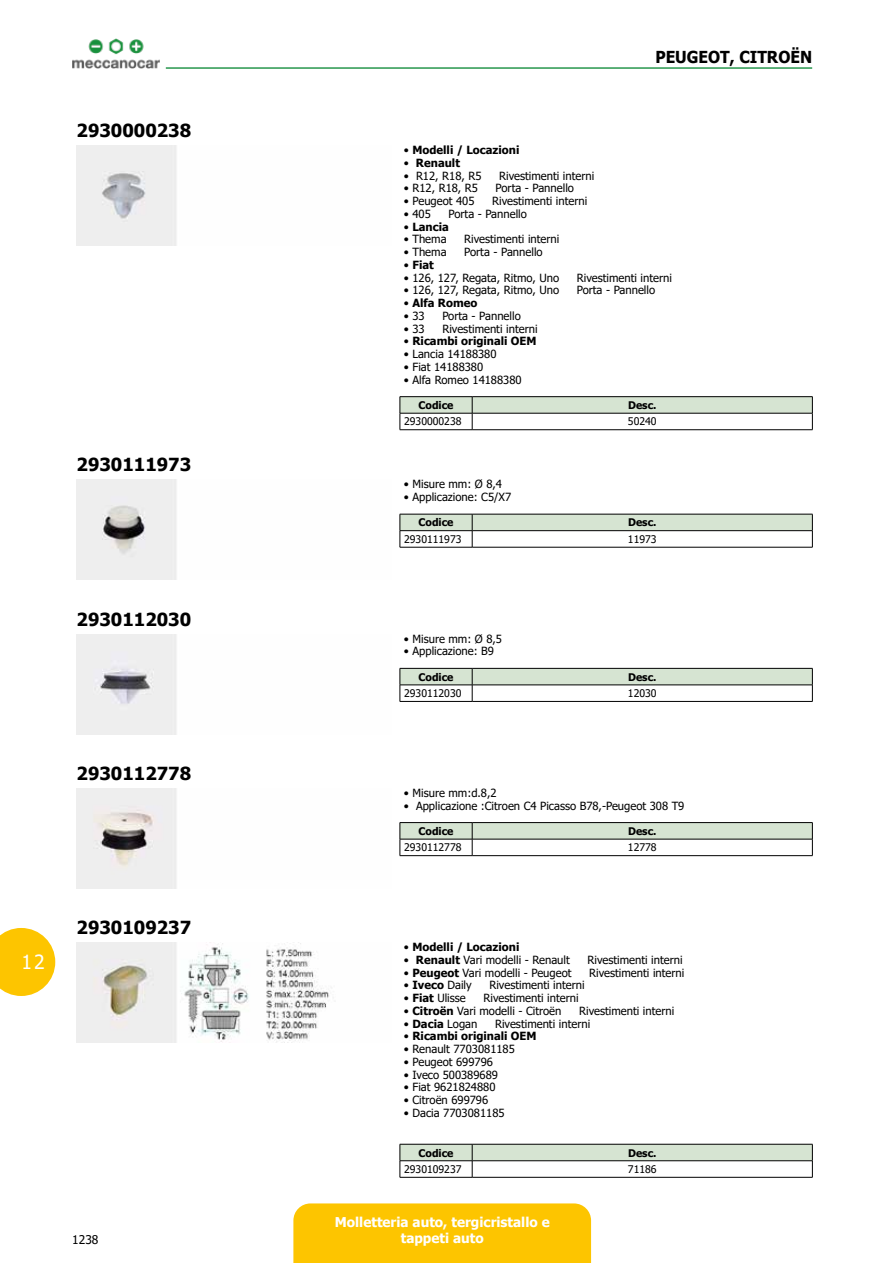
<style>
.page{position:relative;width:893px;height:1263px;background:#fff}
.page>*{position:absolute;margin:0;border:0;box-sizing:border-box;transform-origin:0 0}
.t1{font:19.5px "Tahoma";color:#fff}
.t2{font:700 18px "Tahoma";color:#000}
.t3{font:700 16.5px "Tahoma";color:#000;scale:.95 1}
.t4{font:700 13.5px/16.2px "Tahoma";color:#fff;text-align:center}
.t5{font:12px "Tahoma";color:#000}
.t6{font:11.25px "Tahoma";color:#000}
.t7{font:700 11.25px "Tahoma";color:#000}
.t8{font:10.5px "Tahoma";color:#000}
.t9{font:700 10.5px "Tahoma";color:#000}
.s1{font-weight:400}
.s2{font-weight:700}
</style>
<div class="page">
<div style="left:293px;top:1203px;width:298px;height:60px;background:#fdc500"></div>
<svg style="left:0;top:928px;width:55px;height:68px"></svg>
<img style="left:72px;top:38px;width:87px;height:31px">
<hr style="left:166px;top:67px;width:646px;height:2px;background:#28974e">
<img style="left:77px;top:146px;width:100px;height:100px">
<hr style="left:400px;top:396px;width:72px;height:1px;background:#000">
<hr style="left:472px;top:396px;width:341px;height:1px;background:#000">
<svg style="left:400px;top:397px;width:413px;height:32px"></svg>
<hr style="left:400px;top:429px;width:72px;height:1px;background:#000">
<hr style="left:472px;top:429px;width:341px;height:1px;background:#000">
<img style="left:77px;top:480px;width:100px;height:100px">
<svg style="left:400px;top:514px;width:413px;height:33px"></svg>
<hr style="left:400px;top:547px;width:72px;height:1px;background:#000">
<hr style="left:472px;top:547px;width:341px;height:1px;background:#000">
<img style="left:77px;top:634px;width:100px;height:100px">
<svg style="left:400px;top:668px;width:413px;height:33px"></svg>
<hr style="left:400px;top:701px;width:72px;height:1px;background:#000">
<hr style="left:472px;top:701px;width:341px;height:1px;background:#000">
<img style="left:77px;top:788px;width:100px;height:100px">
<svg style="left:400px;top:822px;width:413px;height:33px"></svg>
<hr style="left:400px;top:855px;width:72px;height:1px;background:#000">
<hr style="left:472px;top:855px;width:341px;height:1px;background:#000">
<img style="left:77px;top:942px;width:255px;height:100px">
<svg style="left:400px;top:1144px;width:413px;height:33px"></svg>
<hr style="left:400px;top:1177px;width:72px;height:1px;background:#000">
<hr style="left:472px;top:1177px;width:341px;height:1px;background:#000">
<h2 class="t2" style="left:77px;top:118px;width:116px">2930000238</h2>
<h2 class="t2" style="left:77px;top:452px;width:116px">2930111973</h2>
<h2 class="t2" style="left:77px;top:606px;width:116px">2930112030</h2>
<h2 class="t2" style="left:77px;top:761px;width:116px">2930112778</h2>
<h1 class="t1" style="left:21px;top:949px;width:25px">12</h1>
<h2 class="t2" style="left:77px;top:915px;width:116px">2930109237</h2>
<p class="t5" style="left:72px;top:1231px;width:28px">1238</p>
<h3 class="t3" style="left:655px;top:45px;width:164px">Peug eot, Citroën</h3>
<p class="t7" style="left:404px;top:142px;width:117px"><span class="s1">•</span> Modelli / Locazioni</p>
<p class="t7" style="left:404px;top:155px;width:58px"><span class="s1">•</span> Renault</p>
<p class="t6" style="left:404px;top:168px;width:79px">• R12, R18, R5</p>
<p class="t6" style="left:499px;top:168px;width:97px">Rivestimenti interni</p>
<p class="t6" style="left:404px;top:181px;width:76px">• R12, R18, R5</p>
<p class="t6" style="left:496px;top:181px;width:80px">Porta - Pannello</p>
<p class="t6" style="left:404px;top:194px;width:72px">• Peugeot 405</p>
<p class="t6" style="left:492px;top:194px;width:97px">Rivestimenti interni</p>
<p class="t6" style="left:404px;top:206px;width:28px">• 405</p>
<p class="t6" style="left:448px;top:206px;width:80px">Porta - Pannello</p>
<p class="t7" style="left:404px;top:219px;width:46px"><span class="s1">•</span> Lancia</p>
<p class="t6" style="left:404px;top:232px;width:44px">• Thema</p>
<p class="t6" style="left:464px;top:232px;width:97px">Rivestimenti interni</p>
<p class="t6" style="left:404px;top:245px;width:44px">• Thema</p>
<p class="t6" style="left:464px;top:245px;width:80px">Porta - Pannello</p>
<p class="t7" style="left:404px;top:257px;width:31px"><span class="s1">•</span> Fiat</p>
<p class="t6" style="left:404px;top:270px;width:157px">• 126, 127, Regata, Ritmo, Uno</p>
<p class="t6" style="left:577px;top:270px;width:97px">Rivestimenti interni</p>
<p class="t6" style="left:404px;top:283px;width:157px">• 126, 127, Regata, Ritmo, Uno</p>
<p class="t6" style="left:577px;top:283px;width:80px">Porta - Pannello</p>
<p class="t7" style="left:404px;top:295px;width:75px"><span class="s1">•</span> Alfa Romeo</p>
<p class="t6" style="left:404px;top:308px;width:22px">• 33</p>
<p class="t6" style="left:442px;top:308px;width:80px">Porta - Pannello</p>
<p class="t6" style="left:404px;top:321px;width:22px">• 33</p>
<p class="t6" style="left:442px;top:321px;width:97px">Rivestimenti interni</p>
<p class="t7" style="left:404px;top:333px;width:134px"><span class="s1">•</span> Ricambi originali OEM</p>
<p class="t6" style="left:404px;top:346px;width:94px">• Lancia 14188380</p>
<p class="t6" style="left:404px;top:359px;width:81px">• Fiat 14188380</p>
<p class="t6" style="left:404px;top:372px;width:119px">• Alfa Romeo 14188380</p>
<p class="t9" style="left:418px;top:398px;width:37px">Codice</p>
<p class="t9" style="left:628px;top:398px;width:30px">Desc.</p>
<p class="t8" style="left:404px;top:415px;width:59px">2930000238</p>
<p class="t8" style="left:628px;top:415px;width:30px">50240</p>
<p class="t6" style="left:404px;top:477px;width:100px">• Misure mm: Ø 8,4</p>
<p class="t6" style="left:404px;top:489px;width:109px">• Applicazione: C5/X7</p>
<p class="t9" style="left:418px;top:515px;width:37px">Codice</p>
<p class="t9" style="left:628px;top:515px;width:30px">Desc.</p>
<p class="t8" style="left:404px;top:532px;width:59px">2930111973</p>
<p class="t8" style="left:628px;top:532px;width:30px">11973</p>
<p class="t6" style="left:404px;top:631px;width:100px">• Misure mm: Ø 8,5</p>
<p class="t6" style="left:404px;top:644px;width:92px">• Applicazione: B9</p>
<p class="t9" style="left:418px;top:669px;width:37px">Codice</p>
<p class="t9" style="left:628px;top:669px;width:30px">Desc.</p>
<p class="t8" style="left:404px;top:686px;width:59px">2930112030</p>
<p class="t8" style="left:628px;top:686px;width:30px">12030</p>
<p class="t6" style="left:404px;top:785px;width:94px">• Misure mm:d.8,2</p>
<p class="t6" style="left:404px;top:798px;width:282px">• Applicazione :Citroen C4 Picasso B78,-Peugeot 308 T9</p>
<p class="t9" style="left:418px;top:824px;width:37px">Codice</p>
<p class="t9" style="left:628px;top:824px;width:30px">Desc.</p>
<p class="t8" style="left:404px;top:840px;width:59px">2930112778</p>
<p class="t8" style="left:628px;top:840px;width:30px">12778</p>
<p class="t7" style="left:404px;top:939px;width:117px"><span class="s1">•</span> Modelli / Locazioni</p>
<p class="t6" style="left:404px;top:952px;width:167px">• <span class="s2">Renault</span> Vari modelli - Renault</p>
<p class="t6" style="left:587px;top:952px;width:97px">Rivestimenti interni</p>
<p class="t6" style="left:404px;top:965px;width:169px">• <span class="s2">Peugeot</span> Vari modelli - Peugeot</p>
<p class="t6" style="left:589px;top:965px;width:97px">Rivestimenti interni</p>
<p class="t6" style="left:404px;top:978px;width:69px">• <span class="s2">Iveco</span> Daily</p>
<p class="t6" style="left:489px;top:978px;width:97px">Rivestimenti interni</p>
<p class="t6" style="left:404px;top:990px;width:63px">• <span class="s2">Fiat</span> Ulisse</p>
<p class="t6" style="left:483px;top:990px;width:97px">Rivestimenti interni</p>
<p class="t6" style="left:404px;top:1003px;width:159px">• <span class="s2">Citroën</span> Vari modelli - Citroën</p>
<p class="t6" style="left:579px;top:1003px;width:97px">Rivestimenti interni</p>
<p class="t6" style="left:404px;top:1016px;width:75px">• <span class="s2">Dacia</span> Logan</p>
<p class="t6" style="left:495px;top:1016px;width:97px">Rivestimenti interni</p>
<p class="t7" style="left:404px;top:1028px;width:134px"><span class="s1">•</span> Ricambi originali OEM</p>
<p class="t6" style="left:404px;top:1041px;width:112px">• Renault 7703081185</p>
<p class="t6" style="left:404px;top:1054px;width:91px">• Peugeot 699796</p>
<p class="t6" style="left:404px;top:1067px;width:96px">• Iveco 500389689</p>
<p class="t6" style="left:404px;top:1080px;width:93px">• Fiat 9621824880</p>
<p class="t6" style="left:404px;top:1092px;width:86px">• Citroën 699796</p>
<p class="t6" style="left:404px;top:1105px;width:102px">• Dacia 7703081185</p>
<p class="t9" style="left:418px;top:1145px;width:37px">Codice</p>
<p class="t9" style="left:628px;top:1145px;width:30px">Desc.</p>
<p class="t8" style="left:404px;top:1162px;width:59px">2930109237</p>
<p class="t8" style="left:628px;top:1162px;width:30px">71186</p>
<p class="t4" style="left:335px;top:1214px;width:216px">Molletteria auto, tergicristallo e tappeti auto</p>
</div>
